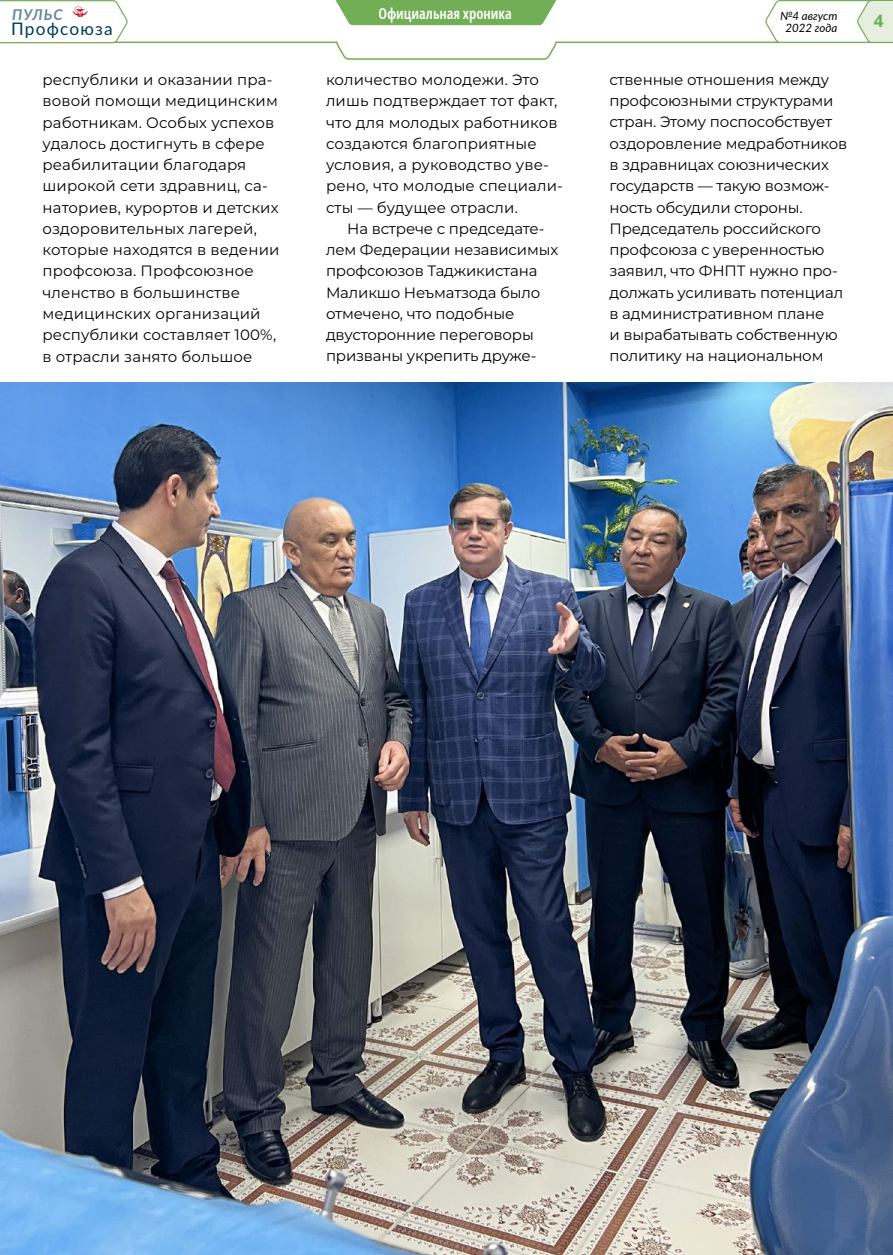
<style>
.page{position:relative;width:893px;height:1255px;background:#fff}
.page>*{position:absolute;margin:0;border:0;box-sizing:border-box;transform-origin:0 0}
.t1{font:17.25px "Lato";letter-spacing:.07em;color:#003b59}
.t2{font:700 17.25px "Noto Sans";color:#72ae55}
.t3{font:15px/21.3px "Montserrat";letter-spacing:.01em;color:#000}
.t4{font:15px/21.3px "Montserrat";letter-spacing:-.01em;color:#000}
.t5{font:600 extra-condensed 15px "Noto Sans";color:#fff}
.t6{font:italic 700 14.85px "Lato";letter-spacing:.07em;color:#66899b}
.t7{font:italic 11.55px/12.5px "Lato";color:#000;text-align:center}
</style>
<div class="page">
<img style="left:0;top:383px;width:893px;height:871px">
<svg style="left:129px;top:25px;width:635px;height:35px"></svg>
<svg style="left:764px;top:0;width:129px;height:44px"></svg>
<svg style="left:0;top:0;width:129px;height:44px"></svg>
<svg style="left:335px;top:0;width:222px;height:25px;background:#7cb361"></svg>
<p class="t6" style="left:12px;top:4px;width:52px">ПУЛЬС</p>
<p class="t1" style="left:11px;top:16px;width:103px">Профсоюза</p>
<p class="t5" style="left:378px;top:3px;width:135px">Официальная хроника</p>
<p class="t7" style="left:780px;top:9px;width:59px">№4 август<br>2022 года</p>
<p class="t2" style="left:874px;top:11px;width:11px">4</p>
<p class="t3" style="left:43px;top:69px;width:238px">республики и оказании пра&shy;вовой помощи медицинским работникам. Особых успехов удалось достигнуть в сфере реабилитации благодаря широкой сети здравниц, са&shy;наториев, курортов и детских оздоровительных лагерей, которые находятся в ведении профсоюза. Профсоюзное членство в большинстве медицинских организаций республики составляет 100%, в отрасли занято большое</p>
<p class="t3" style="left:326px;top:68px;width:238px">количество молодежи. Это лишь подтверждает тот факт, что для молодых работников создаются благоприятные условия, а руководство уве&shy;рено, что молодые специали&shy;сты — будущее отрасли.</p>
<p class="t4" style="left:326px;top:217px;width:234px;text-indent:21px">На встрече с председате&shy;лем Федерации независимых профсоюзов Таджикистана<br>Маликшо Неъматзода было отмечено, что подобные двусторонние переговоры призваны укрепить друже-</p>
<p class="t4" style="left:609px;top:68px;width:239px">ственные отношения между профсоюзными структурами стран. Этому поспособствует оздоровление медработников в здравницах союзнических государств — такую возмож&shy;ность обсудили стороны.<br>Председатель российского профсоюза с уверенностью заявил, что ФНПТ нужно про&shy;должать усиливать потенциал в административном плане<br>и вырабатывать собственную политику на национальном</p>
</div>
